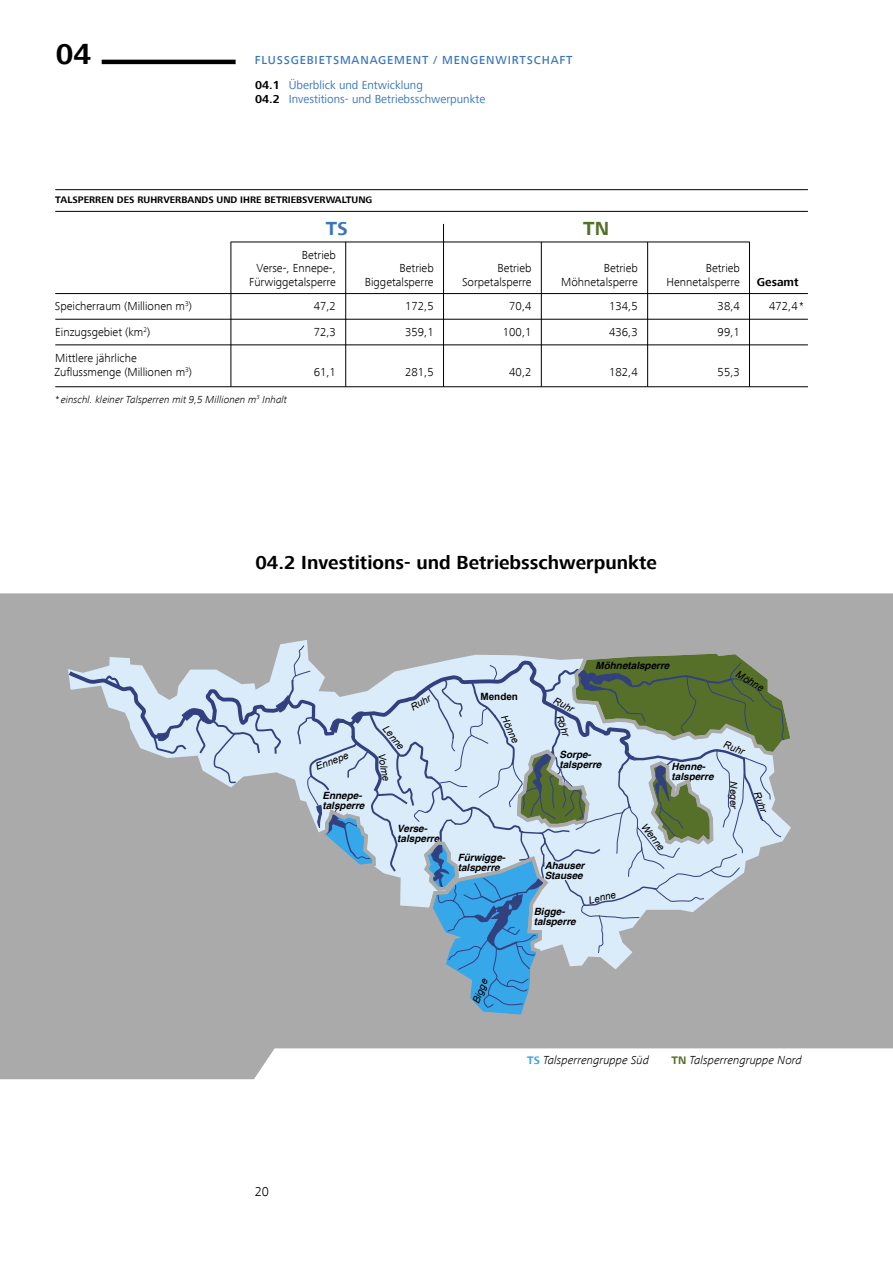
<style>
.page{position:relative;width:893px;height:1263px;background:#fff}
.page>*{position:absolute;margin:0;border:0;box-sizing:border-box;transform-origin:0 0}
.t1{font:700 30px "Frutiger Next Com";color:#000}
.t2{font:700 19.5px "Frutiger Next Com";color:#000}
.t3{font:700 19.5px "Frutiger Next Com";color:#3b76ba}
.t4{font:700 19.5px "Frutiger Next Com";color:#56702a}
.t5{font:300 13.5px "Frutiger Next Com";color:#000}
.t6{font:300 12px/26.2px "Frutiger Next Com";color:#000}
.t7{font:500 12px/24.9px "Frutiger Next Com";letter-spacing:.07em;color:#3b76ba}
.t8{font:italic 300 12px "Frutiger Next Com";color:#000}
.t9{font:12px "Frutiger Next Com";color:#3b76ba}
.t10{font:700 12px "Frutiger Next Com";color:#000}
.t11{font:italic 300 10.5px "Frutiger Next Com";color:#000}
.t12{font:italic 10.05px "Arial";color:#000}
.t13{font:italic 700 9.9px/9.9px "Helvetica";color:#000}
.t14{font:italic 9.9px "Arial";color:#000}
.t15{font:700 9.9px "Arial";color:#000}
.t16{font:700 9.75px "Frutiger Next Com";color:#000}
.s1{font-weight:700;color:#000}
.s2{font-weight:400}
.s3{font-weight:700;font-style:normal;font-size:11.25px;color:#36a7e9}
.s4{font-weight:700;font-style:normal;font-size:11.25px;color:#56702a}
</style>
<div class="page">
<hr style="left:102px;top:60px;width:134px;height:4px;background:#000">
<svg style="left:0;top:593px;width:893px;height:486px;background:#b4b4b4"></svg>
<svg style="left:65px;top:644px;width:731px;height:376px;background:#aab7bd"></svg>
<hr style="left:55px;top:319px;width:753px;height:1px;background:#000">
<hr style="left:55px;top:293px;width:753px;height:1px;background:#000">
<hr style="left:55px;top:345px;width:753px;height:1px;background:#000">
<hr style="left:231px;top:242px;width:519px;height:1px;background:#000">
<hr style="left:55px;top:386px;width:753px;height:1px;background:#000">
<hr style="left:345px;top:242px;width:1px;height:145px;background:#000">
<hr style="left:541px;top:242px;width:1px;height:145px;background:#000">
<hr style="left:647px;top:242px;width:1px;height:145px;background:#000">
<hr style="left:749px;top:242px;width:1px;height:145px;background:#000">
<hr style="left:443px;top:224px;width:1px;height:163px;background:#000">
<hr style="left:231px;top:242px;width:1px;height:145px;background:#000">
<hr style="left:55px;top:189px;width:753px;height:1px;background:#000">
<hr style="left:55px;top:211px;width:753px;height:1px;background:#000">
<h1 class="t1" style="left:56px;top:37px;width:37px">04</h1>
<p class="t7" style="left:255px;top:48px;width:319px">FLUSSGEBIETSMANAGEMENT / MENGENWIRTSCHAFT<br><span class="s1">04.1</span> <span class="s2">Überblick und Entwicklung</span></p>
<p class="t9" style="left:255px;top:92px;width:232px"><span class="s1">04.2</span> Investitions- und Betriebsschwerpunkte</p>
<p class="t16" style="left:55px;top:194px;width:319px">TALSPERREN DES RUHRVERBANDS UND IHRE BETRIEBSVERWALTUNG</p>
<h2 class="t3" style="left:326px;top:217px;width:24px">TS</h2>
<h2 class="t4" style="left:583px;top:217px;width:27px">TN</h2>
<p class="t6" style="left:55px;top:293px;width:139px">Speicherraum (Millionen m<sup>3</sup>)<br>Einzugsgebiet (km<sup>2</sup>)<br>Mittlere jährliche</p>
<p class="t6" style="left:54px;top:359px;width:139px">Zuflussmenge (Millionen m<sup>3</sup>)</p>
<p class="t6" style="left:249px;top:248px;width:88px;line-height:13.5px;text-align:right">Betrieb<br>Verse-, Ennepe-,<br>Fürwiggetalsperre</p>
<p class="t6" style="left:314px;top:293px;width:24px">47,2<br>72,3</p>
<p class="t6" style="left:314px;top:359px;width:24px">61,1</p>
<p class="t11" style="left:55px;top:393px;width:233px">* einschl. kleiner Talsperren mit 9,5 Millionen m<sup>3</sup> Inhalt</p>
<p class="t6" style="left:365px;top:261px;width:70px;line-height:13.5px;text-align:right">Betrieb<br>Biggetalsperre</p>
<p class="t6" style="left:405px;top:293px;width:30px">172,5<br>359,1</p>
<p class="t6" style="left:405px;top:359px;width:30px">281,5</p>
<p class="t6" style="left:462px;top:261px;width:71px;line-height:13.5px;text-align:right">Betrieb<br>Sorpetalsperre</p>
<p class="t6" style="left:561px;top:261px;width:78px;line-height:13.5px;text-align:right">Betrieb<br>Möhnetalsperre</p>
<p class="t6" style="left:666px;top:261px;width:75px;line-height:13.5px;text-align:right">Betrieb<br>Hennetalsperre</p>
<p class="t6" style="left:503px;top:293px;width:30px;text-align:center">70,4<br>100,1</p>
<p class="t6" style="left:509px;top:359px;width:24px">40,2</p>
<p class="t6" style="left:609px;top:293px;width:30px">134,5<br>436,3</p>
<p class="t6" style="left:609px;top:359px;width:30px">182,4</p>
<p class="t6" style="left:718px;top:293px;width:24px">38,4<br>99,1</p>
<p class="t6" style="left:718px;top:359px;width:24px">55,3</p>
<p class="t10" style="left:757px;top:275px;width:43px">Gesamt</p>
<p class="t6" style="left:769px;top:293px;width:36px">472,4*</p>
<h2 class="t2" style="left:255px;top:551px;width:403px">04.2 Investitions- und Betriebsschwerpunkte</h2>
<p class="t14" style="left:314px;top:761px;width:36px;rotate:-20deg">Ennepe</p>
<p class="t13" style="left:322px;top:790px;width:43px">Ennepe&shy;talsperre</p>
<p class="t14" style="left:408px;top:702px;width:23px;rotate:-30deg">Ruhr</p>
<p class="t15" style="left:480px;top:690px;width:39px">Menden</p>
<p class="t12" style="left:390px;top:723px;width:29px;rotate:51deg">Lenne</p>
<p class="t12" style="left:388px;top:753px;width:29px;rotate:80deg">Volme</p>
<p class="t13" style="left:397px;top:824px;width:43px">Verse&shy;talsperre</p>
<p class="t12" style="left:510px;top:713px;width:31px;rotate:65deg">Hönne</p>
<p class="t13" style="left:458px;top:853px;width:49px">Fürwigge&shy;talsperre</p>
<p class="t14" style="left:557px;top:694px;width:23px;rotate:27deg">Ruhr</p>
<p class="t12" style="left:565px;top:713px;width:23px;rotate:70deg">Röhr</p>
<p class="t13" style="left:595px;top:661px;width:75px">Möhnetalsperre</p>
<p class="t13" style="left:559px;top:750px;width:43px">Sorpe&shy;talsperre</p>
<p class="t13" style="left:545px;top:861px;width:41px">Ahauser<br>Stausee</p>
<p class="t13" style="left:534px;top:907px;width:43px">Bigge&shy;talsperre</p>
<p class="t14" style="left:587px;top:894px;width:29px;rotate:-13deg">Lenne</p>
<p class="t13" style="left:672px;top:762px;width:43px">Henne&shy;talsperre</p>
<p class="t12" style="left:649px;top:820px;width:33px;rotate:52deg">Wenne</p>
<p class="t14" style="left:740px;top:668px;width:32px;rotate:30deg">Möhne</p>
<p class="t14" style="left:726px;top:738px;width:23px;rotate:20deg">Ruhr</p>
<p class="t12" style="left:740px;top:781px;width:30px;rotate:90deg">Neger</p>
<p class="t12" style="left:763px;top:789px;width:23px;rotate:70deg">Ruhr</p>
<p class="t12" style="left:469px;top:1000px;width:27px;rotate:-68deg">Bigge</p>
<p class="t8" style="left:527px;top:1053px;width:123px"><span class="s3">TS</span> Talsperrengruppe Süd</p>
<p class="t8" style="left:671px;top:1053px;width:132px"><span class="s4">TN</span> Talsperrengruppe Nord</p>
<p class="t5" style="left:255px;top:1184px;width:16px">20</p>
</div>
